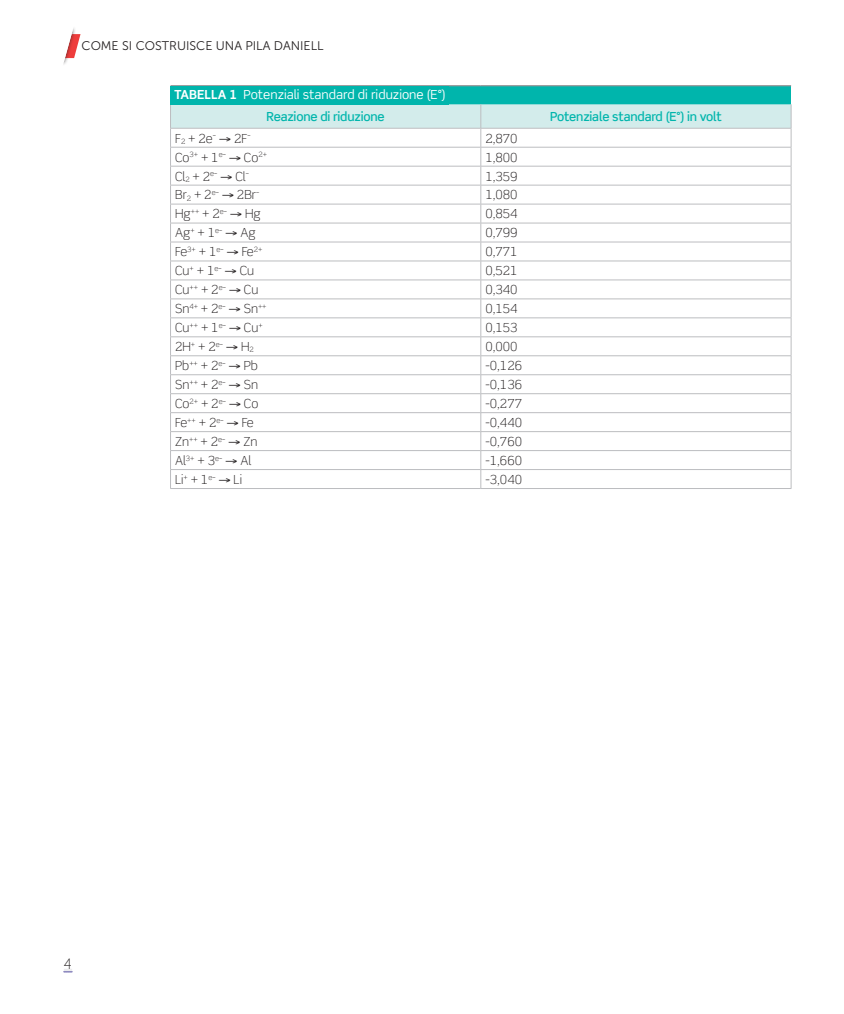
<style>
.page{position:relative;width:844px;height:1014px;background:#fff}
.page>*{position:absolute;margin:0;border:0;box-sizing:border-box;transform-origin:0 0}
.t1{font:15px "Museo Sans 100";color:#231f20;scale:.9 1}
.t2{font:300 12.5px "Scene Std";color:#231f20}
.t3{font:12.5px/22.1px "Scene Std";color:#fff}
.t4{font:12.5px "Museo Sans 300";color:#231f20}
.t5{font:500 12.5px "Scene Std";letter-spacing:-.015em;color:#00b5ac}
.s1{font-weight:700}
.s2{font-weight:500;color:#00b5ac}
</style>
<div class="page">
<svg style="left:64px;top:969px;width:9px;height:3px"></svg>
<svg style="left:63px;top:28px;width:17px;height:37px"></svg>
<div style="left:170px;top:86px;width:620px;height:18px;background:#00b5ac"></div>
<hr style="left:170px;top:488px;width:310px;height:1px;background:#bcbdc0">
<hr style="left:480px;top:488px;width:311px;height:1px;background:#bcbdc0">
<svg style="left:170px;top:104px;width:621px;height:384px"></svg>
<hr style="left:170px;top:128px;width:310px;height:1px;background:#bcbdc0">
<hr style="left:480px;top:128px;width:311px;height:1px;background:#bcbdc0">
<hr style="left:170px;top:85px;width:310px;height:1px;background:#939598">
<hr style="left:480px;top:85px;width:310px;height:1px;background:#939598">
<p class="t4" style="left:81px;top:39px;width:243px">COME SI COSTRUISCE UNA PILA DANIELL</p>
<p class="t3" style="left:266px;top:83px;width:180px;text-indent:-93px"><span class="s1">TABELLA 1</span> Potenziali standard di riduzione (E°)<br><span class="s2">Reazione di riduzione</span></p>
<p class="t2" style="left:175px;top:130px;width:77px">F<sub>2</sub> + 2e<sup>–</sup> → 2F<sup>–</sup></p>
<p class="t2" style="left:485px;top:130px;width:34px">2,870</p>
<p class="t2" style="left:175px;top:149px;width:93px">Co<sup>3+</sup> + 1<sup>e–</sup> → Co<sup>2+</sup></p>
<p class="t2" style="left:485px;top:149px;width:34px">1,800</p>
<p class="t2" style="left:175px;top:168px;width:75px">Cl<sub>2</sub> + 2<sup>e–</sup> → Cl<sup>–</sup></p>
<p class="t2" style="left:485px;top:168px;width:34px">1,359</p>
<p class="t2" style="left:175px;top:187px;width:86px">Br<sub>2</sub> + 2<sup>e–</sup> → 2Br<sup>–</sup></p>
<p class="t2" style="left:485px;top:187px;width:34px">1,080</p>
<p class="t2" style="left:175px;top:206px;width:87px">Hg<sup>++</sup> + 2<sup>e–</sup> → Hg</p>
<p class="t2" style="left:485px;top:206px;width:34px">0,854</p>
<p class="t2" style="left:175px;top:225px;width:82px">Ag<sup>+</sup> + 1<sup>e–</sup> → Ag</p>
<p class="t2" style="left:485px;top:225px;width:34px">0,799</p>
<p class="t2" style="left:175px;top:244px;width:89px">Fe<sup>3+</sup> + 1<sup>e–</sup> → Fe<sup>2+</sup></p>
<p class="t2" style="left:485px;top:244px;width:34px">0,771</p>
<p class="t2" style="left:175px;top:263px;width:80px">Cu<sup>+</sup> + 1<sup>e–</sup> → Cu</p>
<p class="t2" style="left:485px;top:263px;width:34px">0,521</p>
<p class="t2" style="left:175px;top:282px;width:85px">Cu<sup>++</sup> + 2<sup>e–</sup> → Cu</p>
<p class="t2" style="left:485px;top:282px;width:34px">0,340</p>
<p class="t2" style="left:175px;top:301px;width:93px">Sn<sup>4+</sup> + 2<sup>e–</sup> → Sn<sup>++</sup></p>
<p class="t2" style="left:485px;top:301px;width:34px">0,154</p>
<p class="t2" style="left:175px;top:320px;width:89px">Cu<sup>++</sup> + 1<sup>e–</sup> → Cu<sup>+</sup></p>
<p class="t2" style="left:485px;top:320px;width:34px">0,153</p>
<p class="t2" style="left:175px;top:339px;width:80px">2H<sup>+</sup> + 2<sup>e–</sup> → H<sub>2</sub></p>
<p class="t2" style="left:485px;top:339px;width:34px">0,000</p>
<p class="t2" style="left:175px;top:358px;width:84px">Pb<sup>++</sup> + 2<sup>e–</sup> → Pb</p>
<p class="t2" style="left:485px;top:358px;width:38px">-0,126</p>
<p class="t2" style="left:175px;top:377px;width:84px">Sn<sup>++</sup> + 2<sup>e–</sup> → Sn</p>
<p class="t2" style="left:485px;top:377px;width:38px">-0,136</p>
<p class="t2" style="left:175px;top:396px;width:85px">Co<sup>2+</sup> + 2<sup>e–</sup> → Co</p>
<p class="t2" style="left:485px;top:396px;width:38px">-0,277</p>
<p class="t2" style="left:175px;top:415px;width:80px">Fe<sup>++</sup> + 2<sup>e–</sup> → Fe</p>
<p class="t2" style="left:485px;top:415px;width:38px">-0,440</p>
<p class="t2" style="left:175px;top:434px;width:84px">Zn<sup>++</sup> + 2<sup>e–</sup> → Zn</p>
<p class="t2" style="left:485px;top:434px;width:38px">-0,760</p>
<p class="t2" style="left:175px;top:453px;width:77px">Al<sup>3+</sup> + 3<sup>e–</sup> → Al</p>
<p class="t2" style="left:485px;top:453px;width:38px">-1,660</p>
<p class="t2" style="left:175px;top:472px;width:68px">Li<sup>+</sup> + 1<sup>e–</sup> → Li</p>
<p class="t2" style="left:485px;top:472px;width:38px">-3,040</p>
<p class="t5" style="left:550px;top:109px;width:173px">Potenziale standard (E°) in volt</p>
<p class="t1" style="left:64px;top:955px;width:10px">4</p>
</div>
